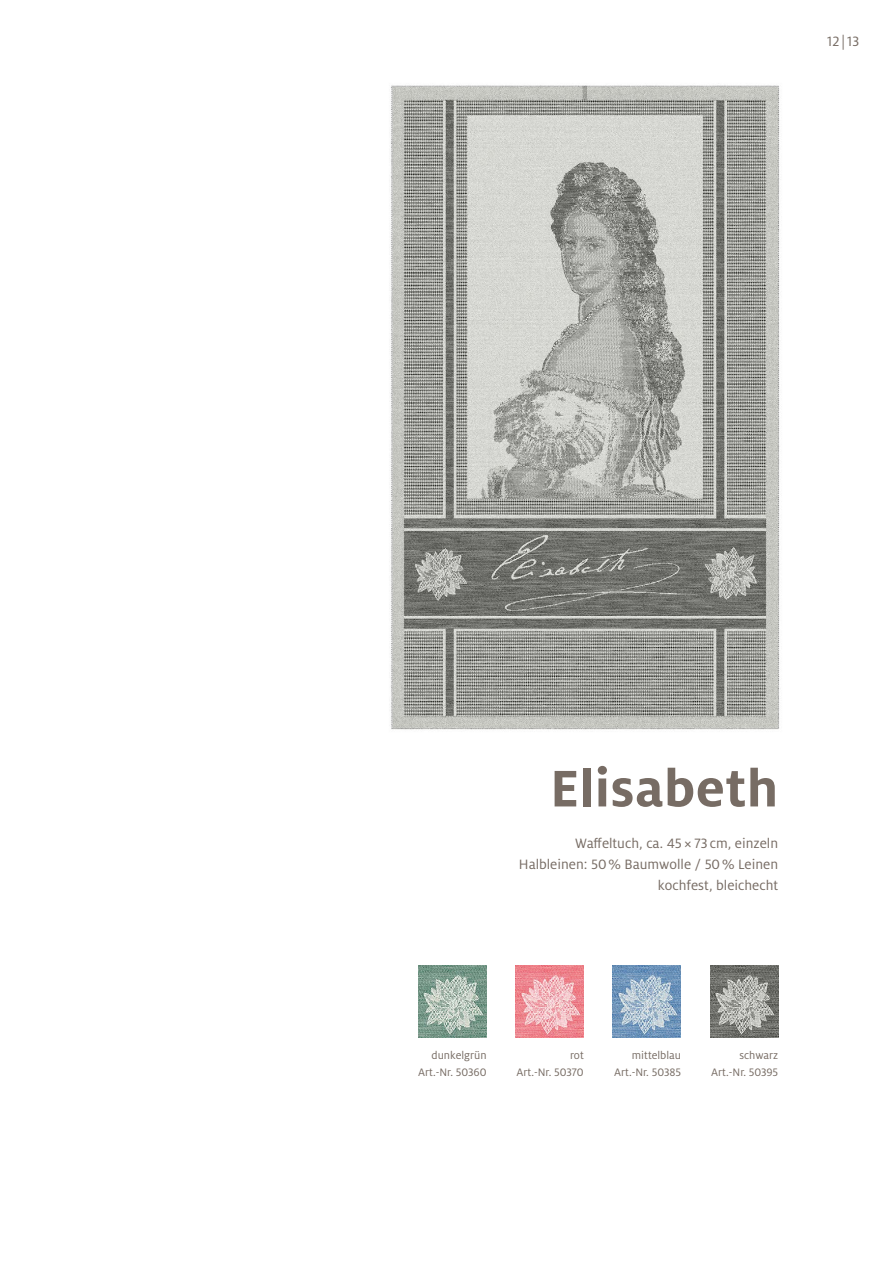
<style>
.page{position:relative;width:893px;height:1263px;background:#fff}
.page>*{position:absolute;margin:0;border:0;box-sizing:border-box;transform-origin:0 0}
.t1{font:700 57px "Milo Pro";letter-spacing:.01em;color:#776c64}
.t2{font:15px/21px "Milo Pro";color:#776c64;text-align:right}
.t3{font:12px/17px "Milo Pro";color:#776c64;text-align:right}
</style>
<div class="page">
<img style="left:419px;top:965px;width:68px;height:72px">
<img style="left:516px;top:965px;width:68px;height:72px">
<img style="left:613px;top:965px;width:68px;height:72px">
<img style="left:710px;top:965px;width:68px;height:72px">
<img style="left:390px;top:85px;width:390px;height:645px">
<p class="t2" style="left:827px;top:31px;width:33px">12|13</p>
<h1 class="t1" style="left:550px;top:756px;width:230px">Elisabeth</h1>
<p class="t2" style="left:519px;top:833px;width:261px">Waffeltuch, ca. 45 × 73 cm, einzeln<br>Halbleinen: 50% Baumwolle / 50% Leinen kochfest, bleichecht</p>
<p class="t3" style="left:418px;top:1047px;width:70px">dunkelgrün<br>Art.-Nr. 50360</p>
<p class="t3" style="left:516px;top:1047px;width:69px">rot<br>Art.-Nr. 50370</p>
<p class="t3" style="left:614px;top:1047px;width:68px">mittelblau<br>Art.-Nr. 50385</p>
<p class="t3" style="left:711px;top:1047px;width:69px">schwarz<br>Art.-Nr. 50395</p>
</div>
